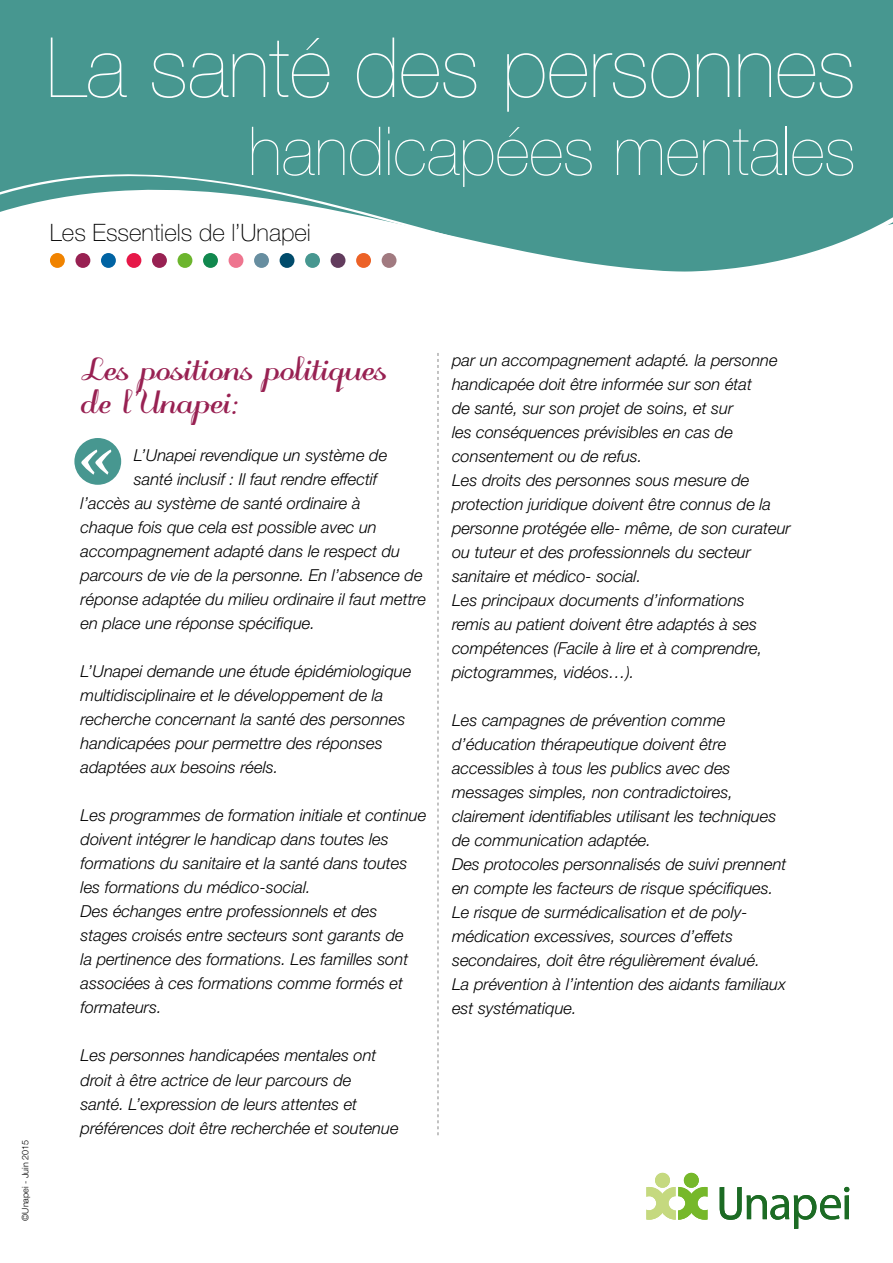
<style>
.page{position:relative;width:893px;height:1263px;background:#fff}
.page>*{position:absolute;margin:0;border:0;box-sizing:border-box;transform-origin:0 0}
.t1{font:700 112.2px "odstemplik";color:#fff}
.t2{font:200 83.25px "Helvetica Neue";color:#fff}
.t3{font:200 67.5px "Helvetica Neue";color:#fff}
.t4{font:700 39px/33px "odstemplik";color:#982152}
.t5{font:100 24px "Helvetica Neue";color:#000}
.t6{font:italic 300 16.5px/24px "Helvetica Neue";color:#000}
.t7{font:300 9px "Helvetica Neue";color:#000}
</style>
<div class="page">
<div style="left:655px;top:1173px;width:15px;height:15px;background:#c5d97f;border-radius:50%"></div>
<svg style="left:646px;top:1187px;width:61px;height:33px"></svg>
<div style="left:684px;top:1173px;width:15px;height:15px;background:#76b82a;border-radius:50%"></div>
<svg style="left:720px;top:1187px;width:129px;height:42px"></svg>
<div style="left:0;top:0;width:893px;height:273px;background:#479790"></div>
<svg style="left:28px;top:174px;width:215px;height:11px"></svg>
<svg style="left:0;top:185px;width:284px;height:8px"></svg>
<svg style="left:0;top:193px;width:298px;height:3px"></svg>
<svg style="left:0;top:196px;width:893px;height:184px"></svg>
<div style="left:50px;top:253px;width:15px;height:15px;background:#f08300;border-radius:50%"></div>
<div style="left:75px;top:253px;width:15px;height:15px;background:#982152;border-radius:50%"></div>
<div style="left:101px;top:253px;width:15px;height:15px;background:#0063a3;border-radius:50%"></div>
<div style="left:126px;top:253px;width:15px;height:15px;background:#e61848;border-radius:50%"></div>
<div style="left:152px;top:253px;width:15px;height:15px;background:#982152;border-radius:50%"></div>
<div style="left:178px;top:253px;width:14px;height:15px;background:#6cb52d;border-radius:50%"></div>
<div style="left:203px;top:253px;width:15px;height:15px;background:#11884e;border-radius:50%"></div>
<div style="left:229px;top:253px;width:14px;height:15px;background:#ee758f;border-radius:50%"></div>
<div style="left:254px;top:253px;width:15px;height:15px;background:#678ea0;border-radius:50%"></div>
<div style="left:280px;top:253px;width:14px;height:15px;background:#004b6b;border-radius:50%"></div>
<div style="left:305px;top:253px;width:15px;height:15px;background:#479790;border-radius:50%"></div>
<div style="left:331px;top:253px;width:14px;height:15px;background:#623c5d;border-radius:50%"></div>
<div style="left:356px;top:253px;width:15px;height:15px;background:#ec6227;border-radius:50%"></div>
<div style="left:382px;top:253px;width:14px;height:15px;background:#a17a80;border-radius:50%"></div>
<div style="left:74px;top:438px;width:47px;height:47px;background:#479790;border-radius:50%"></div>
<svg style="left:438px;top:353px;width:1px;height:782px"></svg>
<h2 class="t2" style="left:46px;top:19px;width:811px">La santé des personnes</h2>
<h3 class="t3" style="left:248px;top:112px;width:609px">handicapées mentales</h3>
<h3 class="t5" style="left:50px;top:219px;width:262px">Les Essentiels de l’Unapei</h3>
<p class="t7" style="left:20px;top:1221px;width:83px;rotate:-90deg">©Unapei - Juin 2015</p>
<h3 class="t4" style="left:81px;top:357px;width:308px">Les positions politiques de l’Unapei:</h3>
<p class="t6" style="left:134px;top:443px;width:255px">L’Unapei revendique un système de</p>
<p class="t6" style="left:134px;top:467px;width:245px">santé inclusif : Il faut rendre effectif</p>
<p class="t6" style="left:81px;top:491px;width:281px">l’accès au système de santé ordinaire à</p>
<p class="t6" style="left:81px;top:515px;width:298px">chaque fois que cela est possible avec un</p>
<p class="t6" style="left:81px;top:539px;width:321px">accompagnement adapté dans le respect du</p>
<p class="t6" style="left:81px;top:563px;width:344px">parcours de vie de la personne. En l’absence de</p>
<p class="t6" style="left:81px;top:587px;width:347px">réponse adaptée du milieu ordinaire il faut mettre</p>
<p class="t6" style="left:81px;top:611px;width:236px">en place une réponse spécifique.</p>
<p class="t6" style="left:81px;top:659px;width:332px">L’Unapei demande une étude épidémiologique multidisciplinaire et le développement de la recherche concernant la santé des personnes handicapées pour permettre des réponses adaptées aux besoins réels.</p>
<p class="t6" style="left:81px;top:803px;width:347px">Les programmes de formation initiale et continue doivent intégrer le handicap dans toutes les formations du sanitaire et la santé dans toutes les formations du médico-social.<br>Des échanges entre professionnels et des stages croisés entre secteurs sont garants de<br>la pertinence des formations. Les familles sont associées à ces formations comme formés et formateurs.</p>
<p class="t6" style="left:81px;top:1043px;width:319px">Les personnes handicapées mentales ont droit à être actrice de leur parcours de santé. L’expression de leurs attentes et préférences doit être recherchée et soutenue</p>
<h1 class="t1" style="left:76px;top:390px;width:42px">«</h1>
<p class="t6" style="left:452px;top:348px;width:340px">par un accompagnement adapté. la personne handicapée doit être informée sur son état<br>de santé, sur son projet de soins, et sur<br>les conséquences prévisibles en cas de consentement ou de refus.<br>Les droits des personnes sous mesure de protection juridique doivent être connus de la personne protégée elle- même, de son curateur ou tuteur et des professionnels du secteur sanitaire et médico- social.<br>Les principaux documents d’informations<br>remis au patient doivent être adaptés à ses compétences (Facile à lire et à comprendre, pictogrammes, vidéos…).</p>
<p class="t6" style="left:452px;top:708px;width:336px">Les campagnes de prévention comme d’éducation thérapeutique doivent être accessibles à tous les publics avec des messages simples, non contradictoires, clairement identifiables utilisant les techniques de communication adaptée.<br>Des protocoles personnalisés de suivi prennent en compte les facteurs de risque spécifiques.<br>Le risque de surmédicalisation et de poly&shy;médication excessives, sources d’effets secondaires, doit être régulièrement évalué.<br>La prévention à l’intention des aidants familiaux est systématique.</p>
</div>
